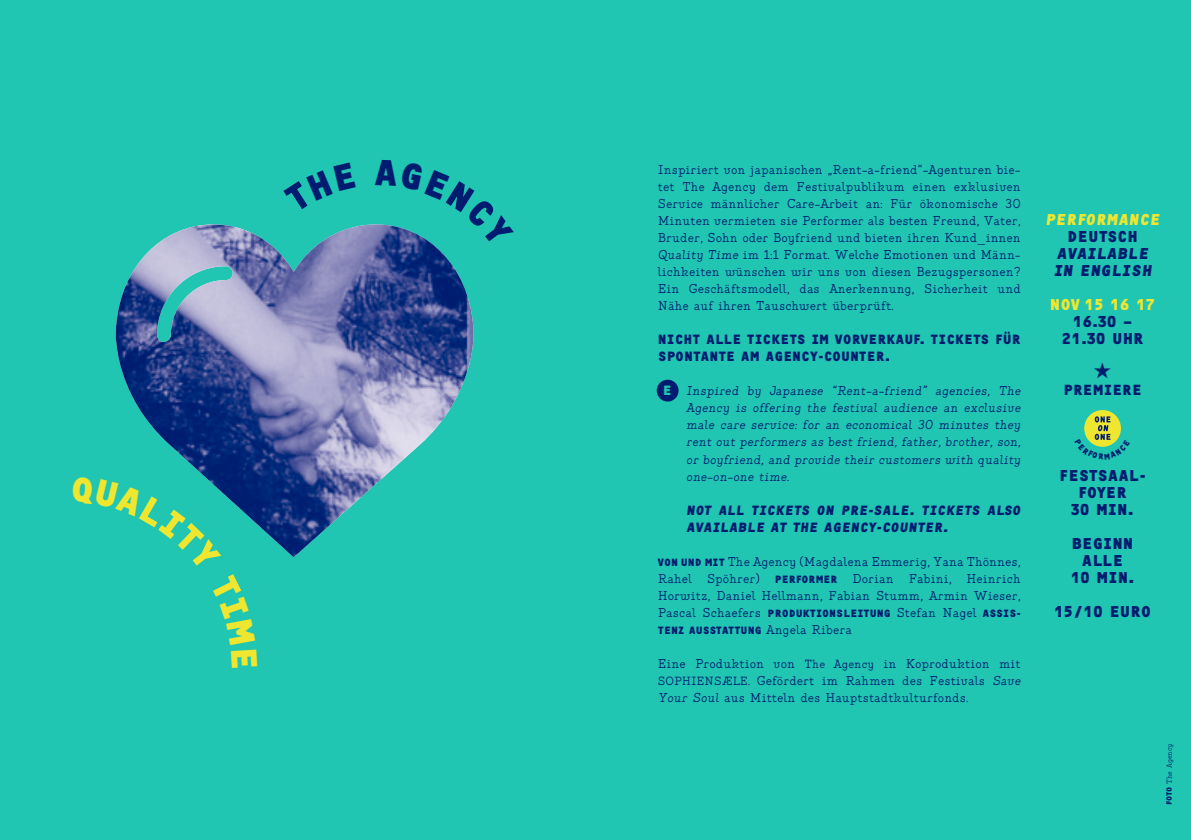
<style>
.page{position:relative;width:1191px;height:840px;background:#fff}
.page>*{position:absolute;margin:0;border:0;box-sizing:border-box;transform-origin:0 0}
.t1{font:700 16.4px/17px "OCRF";color:#001c70;text-align:center}
.t2{font:700 16.4px "OCRF";color:#efe630}
.t3{font:700 15.4px/17px "OCRF";color:#001c70;text-align:center}
.t4{font:14px/17px "Generell TW";color:#001c70;text-align:justify}
.t5{font:700 14px/17px "OCRF";color:#001c70}
.t6{font:700 11px "OCRF";color:#001c70}
.t7{font:8px "Generell TW";color:#001c70}
.s1{font-size:11px}
.s2{font-family:"OCRF";font-weight:700;color:#20c6b1}
.s3{font-family:"OCRF";font-weight:700;font-size:11px}
.s4{font-family:"Generell TW";font-weight:400;font-size:14px}
.s5{font-size:13px}
.s6{font-size:16.4px;color:#efe630}
.s7{color:#efe630}
.s8{font-size:16.4px}
.s9{font-size:15.4px}
.s10{font-family:"OCRF";font-weight:700}
</style>
<div class="page">
<div style="left:0;top:0;width:1191px;height:839px;background:#20c6b1"></div>
<div style="left:657px;top:379px;width:21px;height:22px;background:#001c70;border-radius:50%"></div>
<div style="left:1084px;top:410px;width:37px;height:36px;background:#efe630;border-radius:50%"></div>
<img style="left:116px;top:224px;width:358px;height:333px">
<svg style="left:1084px;top:416px;width:37px;height:31px"></svg>
<svg style="left:375px;top:224px;width:99px;height:23px"></svg>
<svg style="left:116px;top:476px;width:141px;height:81px"></svg>
<p class="t4" style="left:658px;top:161px;width:364px">Inspiriert von japanischen „Rent-a-friend“-Agenturen bie&shy;tet The Agency dem Festivalpublikum einen exklusiven Service männlicher Care-Arbeit an: Für ökonomische 30<br>Minuten vermieten sie Performer als besten Freund, Vater, Bruder, Sohn oder Boyfriend und bieten ihren Kund<span class="s1">_</span>innen Quality Time im 1:1 Format. Welche Emotionen und Männ&shy;lichkeiten wünschen wir uns von diesen Bezugspersonen?<br>Ein Geschäftsmodell, das Anerkennung, Sicherheit und Nähe auf ihren Tauschwert überprüft.</p>
<p class="t5" style="left:658px;top:330px;width:364px">NICHT ALLE TICKETS IM VORVERKAUF. TICKETS FÜR<br>SPONTANTE AM AGENCY-COUNTER.</p>
<p class="t4" style="left:686px;top:382px;width:338px;text-indent:-23px"><span class="s2">E</span> Inspired by Japanese “Rent-a-friend” agencies, The Agency is offering the festival audience an exclusive male care service: for an economical 30 minutes they rent out performers as best friend, father, brother, son, or boyfriend, and provide their customers with quality one-on-one time.</p>
<p class="t5" style="left:686px;top:500px;width:338px">NOT ALL TICKETS ON PRE-SALE. TICKETS ALSO<br>AVAILABLE AT THE AGENCY-COUNTER.</p>
<p class="t4" style="left:658px;top:552px;width:364px"><span class="s3">VON UND MIT</span> The Agency (Magdalena Emmerig, Yana Thönnes, Rahel Spöhrer) <span class="s3">PERFORMER</span> Dorian Fabini, Heinrich Horwitz, Daniel Hellmann, Fabian Stumm, Armin Wieser, Pascal Schaefers <span class="s3">PRODUKTIONSLEITUNG</span> Stefan Nagel <span class="s3">ASSIS-</span></p>
<p class="t6" style="left:658px;top:622px;width:196px">TENZ AUSSTATTUNG <span class="s4">Angela Ribera</span></p>
<p class="t4" style="left:658px;top:654px;width:366px;text-align:left">Eine Produktion von <span class="s5">The Agency</span> in Koproduktion mit<br><span class="s5">SOPHIENSÆLE.</span> Gefördert im Rahmen des Festivals Save<br>Your Soul aus Mitteln des Hauptstadtkulturfonds.</p>
<p class="t4" style="left:658px;top:552px;width:364px;text-indent:25px"><span class="s3">UND MIT</span> The Agency (Magdalena Emmerig, Y na Thön&shy;nes, Rahel Spöhrer) <span class="s3">PE FORMER</span> Dorian Fabini,</p>
<p class="t2" style="left:1045px;top:209px;width:119px">PERFORMANCE</p>
<p class="t1" style="left:1053px;top:227px;width:102px">DEUTSCH<br>AVAILABLE<br>IN ENGLISH</p>
<p class="t3" style="left:1050px;top:295px;width:107px"><span class="s6">NOV</span> <span class="s7">15 16 17<br></span>16.30 –<br>21.30 <span class="s8">UHR</span></p>
<p class="t3" style="left:1063px;top:380px;width:80px">PREMIERE</p>
<p class="t1" style="left:1059px;top:465px;width:88px">FESTSAAL-<br>FOYER<br><span class="s9">30</span> MIN.</p>
<p class="t1" style="left:1070px;top:533px;width:66px">BEGINN<br>ALLE<br><span class="s9">10</span> MIN.</p>
<p class="t3" style="left:1053px;top:601px;width:99px">15/10 <span class="s8">EURO</span></p>
<p class="t7" style="left:1165px;top:804px;width:63px;rotate:-90deg"><span class="s10">FOTO</span> The Agency</p>
</div>
